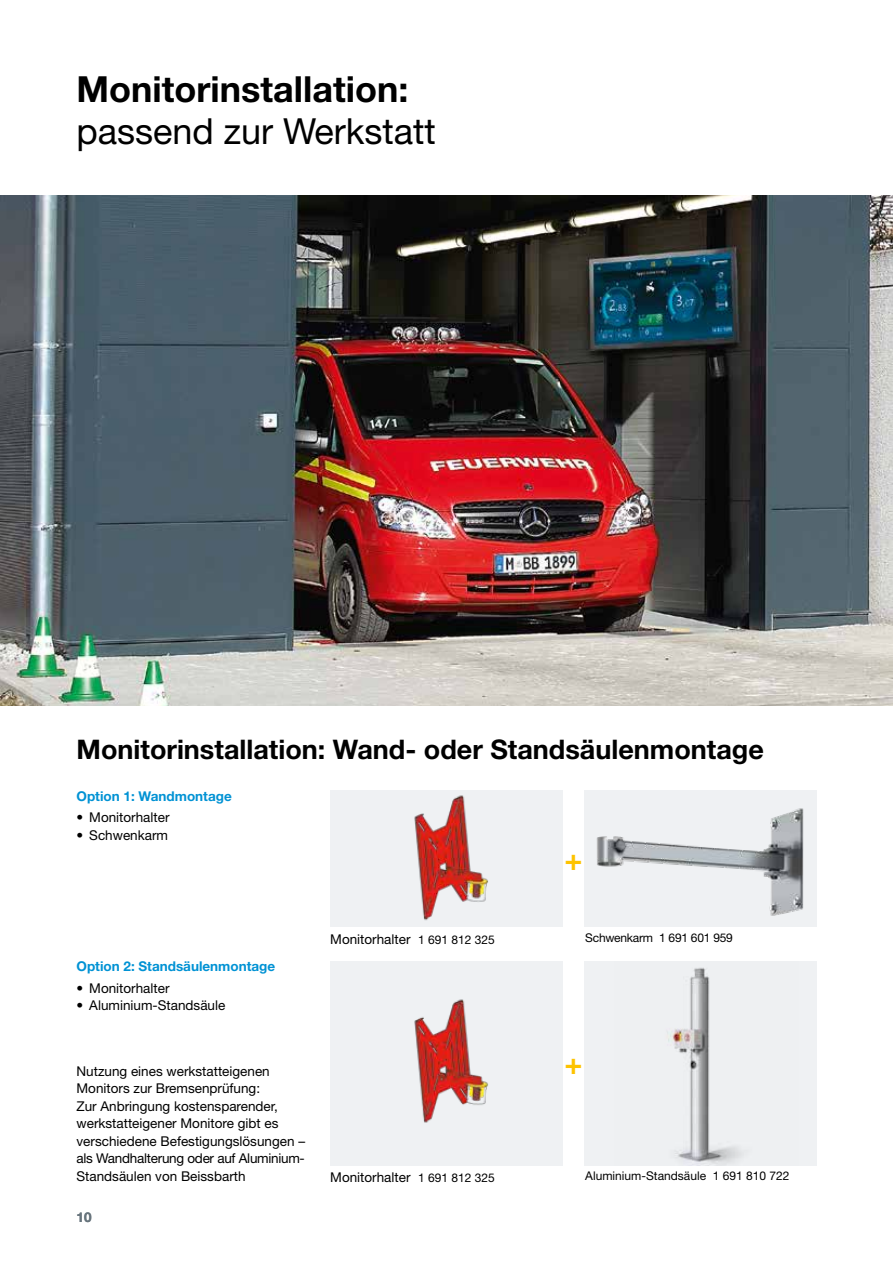
<style>
.page{position:relative;width:893px;height:1263px;background:#fff}
.page>*{position:absolute;margin:0;border:0;box-sizing:border-box;transform-origin:0 0}
.t1{font:700 36px "Helvetica Neue LT Pro";color:#000}
.t2{font:36px "Helvetica Neue LT Pro";color:#000}
.t3{font:700 30px "Helvetica Neue LT Pro";color:#fdc300}
.t4{font:700 27px "Helvetica Neue LT Pro";color:#000}
.t5{font:13.5px/17.5px "Helvetica Neue LT Pro";color:#000}
.t6{font:700 13.5px "Helvetica Neue LT Pro";color:#0092d4}
.t7{font:700 13.5px "Helvetica Neue LT Pro";color:#68757d}
.t8{font:12px "Helvetica Neue LT Pro";color:#000}
.t9{font:12px "Helvetica Neue LT Pro";letter-spacing:-.02em;color:#000}
.s1{font-size:12px}
</style>
<div class="page">
<img style="left:0;top:196px;width:893px;height:510px">
<div style="left:330px;top:790px;width:233px;height:136px;background:#eff1f3"></div>
<img style="left:414px;top:795px;width:74px;height:126px">
<div style="left:330px;top:961px;width:233px;height:204px;background:#eff1f3"></div>
<img style="left:414px;top:999px;width:74px;height:124px">
<img style="left:584px;top:790px;width:233px;height:136px">
<div style="left:584px;top:961px;width:233px;height:204px;background:#eff1f3"></div>
<img style="left:667px;top:967px;width:75px;height:198px">
<h1 class="t1" style="left:77px;top:67px;width:333px">Monitorinstallation:</h1>
<h1 class="t2" style="left:77px;top:109px;width:361px">passend zur Werkstatt</h1>
<h3 class="t4" style="left:77px;top:733px;width:689px">Monitorinstallation: Wand- oder Standsäulenmontage</h3>
<p class="t6" style="left:77px;top:787px;width:157px">Option 1: Wandmontage</p>
<p class="t5" style="left:77px;top:808px;width:95px">• Monitorhalter</p>
<p class="t5" style="left:77px;top:826px;width:93px">• Schwenkarm</p>
<p class="t6" style="left:77px;top:958px;width:200px">Option 2: Standsäulenmontage</p>
<p class="t5" style="left:77px;top:979px;width:95px">• Monitorhalter</p>
<p class="t5" style="left:77px;top:996px;width:150px">• Aluminium-Standsäule</p>
<p class="t5" style="left:77px;top:1062px;width:230px">Nutzung eines werkstatteigenen Monitors zur Bremsenprüfung:<br>Zur Anbringung kostensparender, werkstatteigener Monitore gibt es verschiedene Befestigungslösungen – als Wandhalterung oder auf Aluminium-Standsäulen von Beissbarth</p>
<p class="t7" style="left:77px;top:1208px;width:17px">10</p>
<p class="t5" style="left:330px;top:930px;width:166px">Monitorhalter <span class="s1">1 691 812 325</span></p>
<p class="t5" style="left:330px;top:1168px;width:166px">Monitorhalter <span class="s1">1 691 812 325</span></p>
<h2 class="t3" style="left:564px;top:840px;width:19px">+</h2>
<p class="t9" style="left:585px;top:930px;width:149px">Schwenkarm 1 691 601 959</p>
<h2 class="t3" style="left:564px;top:1045px;width:19px">+</h2>
<p class="t8" style="left:585px;top:1168px;width:206px">Aluminium-Standsäule 1 691 810 722</p>
</div>
